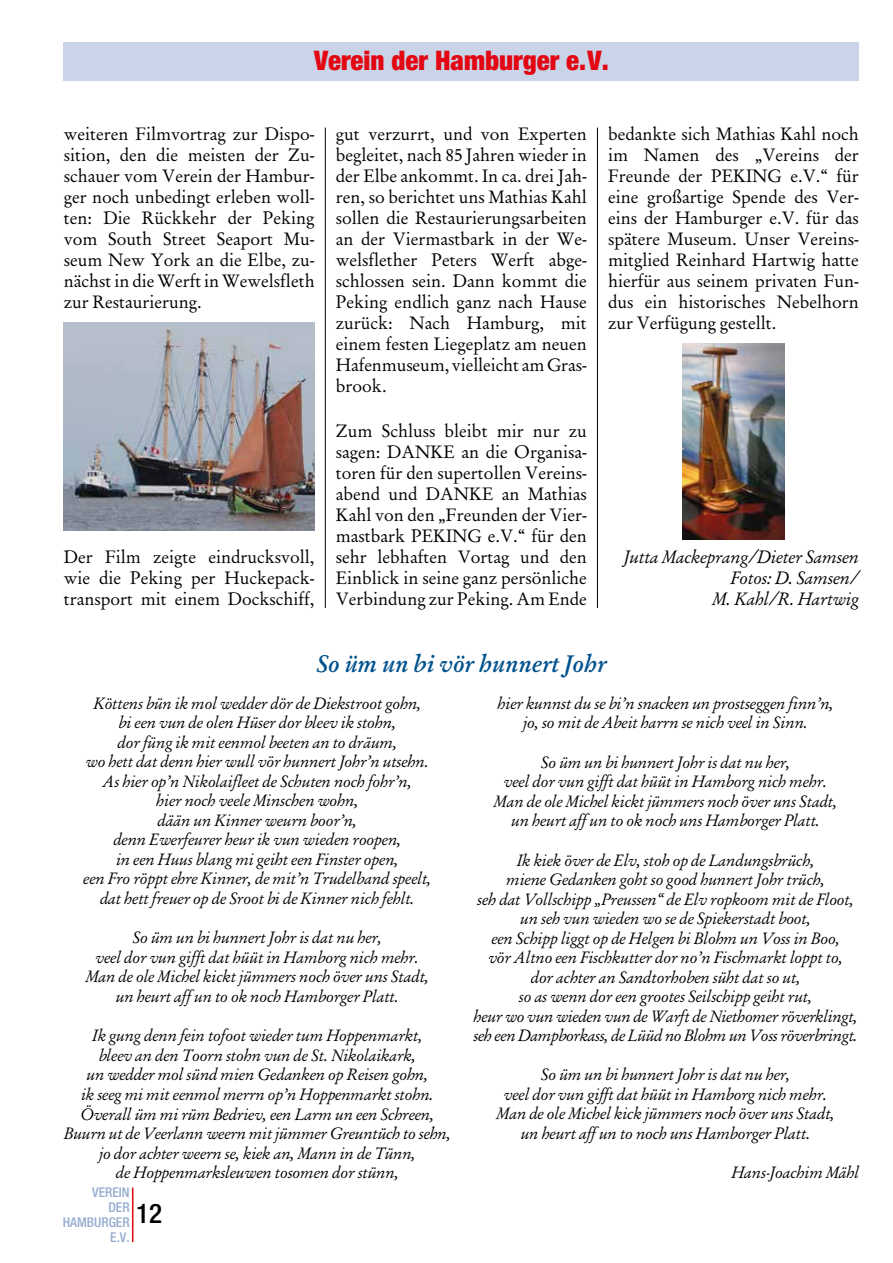
<style>
.page{position:relative;width:893px;height:1263px;background:#fff}
.page>*{position:absolute;margin:0;border:0;box-sizing:border-box;transform-origin:0 0}
.t1{font:900 condensed 27px "Helvetica Neue";color:#e30613}
.t2{font:500 condensed 27px "Helvetica Neue";color:#000}
.t3{font:italic 700 24px "AT Garamond";color:#00528d}
.t4{font:18px/21px "AT Garamond Antiqua";color:#000;text-align:justify}
.t5{font:italic 18px/21px "AT Garamond";color:#000;text-align:right}
.t6{font:italic 16.5px/19.5px "AT Garamond";color:#000;text-align:center}
.t7{font:500 condensed 13.5px/15px "Helvetica Neue";color:#96add0;text-align:right}
</style>
<div class="page">
<hr style="left:597px;top:128px;width:1px;height:1050px;background:#000">
<hr style="left:325px;top:128px;width:1px;height:1050px;background:#000">
<div style="left:64px;top:43px;width:795px;height:38px;background:#cad4e8"></div>
<hr style="left:132px;top:1187px;width:1px;height:55px;background:#e30613">
<img style="left:64px;top:322px;width:251px;height:209px">
<img style="left:682px;top:343px;width:102px;height:196px">
<div style="left:64px;top:697px;width:795px;height:481px;background:#fff"></div>
<h1 class="t1" style="left:314px;top:44px;width:296px">Verein der Hamburger e.V.</h1>
<p class="t4" style="left:64px;top:122px;width:252px">weiteren Filmvortrag zur Dispo&shy;sition, den die meisten der Zu&shy;schauer vom Verein der Hambur&shy;ger noch unbedingt erleben woll&shy;ten: Die Rückkehr der Peking vom South Street Seaport Mu&shy;seum New York an die Elbe, zu&shy;nächst in die Werft in Wewelsfleth zur Restaurierung.</p>
<p class="t4" style="left:64px;top:545px;width:252px">Der Film zeigte eindrucksvoll, wie die Peking per Huckepack&shy;transport mit einem Dockschiff,</p>
<p class="t4" style="left:336px;top:122px;width:252px">gut verzurrt, und von Experten begleitet, nach 85 Jahren wieder in der Elbe ankommt. In ca. drei Jah&shy;ren, so berichtet uns Mathias Kahl sollen die Restaurierungsarbeiten an der Viermastbark in der We&shy;welsflether Peters Werft abge&shy;schlossen sein. Dann kommt die Peking endlich ganz nach Hause zurück: Nach Hamburg, mit einem festen Liegeplatz am neuen Hafenmuseum, vielleicht am Gras&shy;brook.</p>
<p class="t4" style="left:336px;top:420px;width:252px">Zum Schluss bleibt mir nur zu sagen: DANKE an die Organisa&shy;toren für den supertollen Vereins&shy;abend und DANKE an Mathias Kahl von den „Freunden der Vier&shy;mastbark PEKING e.V.“ für den sehr lebhaften Vortag und den Einblick in seine ganz persönliche Verbindung zur Peking. Am Ende</p>
<p class="t4" style="left:608px;top:123px;width:252px">bedankte sich Mathias Kahl noch im Namen des „Vereins der Freunde der PEKING e.V.“ für eine großartige Spende des Ver&shy;eins der Hamburger e.V. für das spätere Museum. Unser Vereins&shy;mitglied Reinhard Hartwig hatte hierfür aus seinem privaten Fun&shy;dus ein historisches Nebelhorn zur Verfügung gestellt.</p>
<p class="t5" style="left:624px;top:545px;width:237px">Jutta Mackeprang/Dieter Samsen<br>Fotos: D. Samsen/<br>M. Kahl/R. Hartwig</p>
<h2 class="t3" style="left:316px;top:647px;width:292px">So üm un bi vör hunnert Johr</h2>
<p class="t6" style="left:83px;top:693px;width:349px">Köttens bün ik mol wedder dör de Diekstroot gohn,<br>bi een vun de olen Hüser dor bleev ik stohn,<br>dor füng ik mit eenmol beeten an to dräum,<br>wo hett dat denn hier wull vör hunnert Johr’n utsehn.<br>As hier op’n Nikolaifleet de Schuten noch fohr’n,<br>hier noch veele Minschen wohn,<br>dään un Kinner weurn boor’n,<br>denn Ewerfeurer heur ik vun wieden roopen,<br>in een Huus blang mi geiht een Finster open,<br>een Fro röppt ehre Kinner, de mit’n Trudelband speelt, dat hett freuer op de Sroot bi de Kinner nich fehlt.</p>
<p class="t6" style="left:86px;top:927px;width:345px">So üm un bi hunnert Johr is dat nu her,<br>veel dor vun gifft dat hüüt in Hamborg nich mehr.<br>Man de ole Michel kickt jümmers noch över uns Stadt, un heurt aff un to ok noch Hamborger Platt.</p>
<p class="t6" style="left:64px;top:1025px;width:388px">Ik gung denn fein tofoot wieder tum Hoppenmarkt,<br>bleev an den Toorn stohn vun de St. Nikolaikark,<br>un wedder mol sünd mien Gedanken op Reisen gohn,<br>ik seeg mi mit eenmol merrn op’n Hoppenmarkt stohn.<br>Överall üm mi rüm Bedriev, een Larm un een Schreen, Buurn ut de Veerlann weern mit jümmer Greuntüch to sehn, jo dor achter weern se, kiek an, Mann in de Tünn,<br>de Hoppenmarksleuwen tosomen dor stünn,</p>
<p class="t7" style="left:63px;top:1184px;width:69px">VEREIN<br>DER<br>HAMBURGER<br>E.V.</p>
<h1 class="t2" style="left:136px;top:1198px;width:27px">12</h1>
<p class="t6" style="left:497px;top:693px;width:338px">hier kunnst du se bi’n snacken un prostseggen finn’n, jo, so mit de Abeit harrn se nich veel in Sinn.</p>
<p class="t6" style="left:494px;top:752px;width:345px">So üm un bi hunnert Johr is dat nu her,<br>veel dor vun gifft dat hüüt in Hamborg nich mehr.<br>Man de ole Michel kickt jümmers noch över uns Stadt, un heurt aff un to ok noch uns Hamborger Platt.</p>
<p class="t6" style="left:473px;top:849px;width:386px">Ik kiek över de Elv, stoh op de Landungsbrüch,<br>miene Gedanken goht so good hunnert Johr trüch,<br>seh dat Vollschipp „Preussen“ de Elv ropkoom mit de Floot, un seh vun wieden wo se de Spiekerstadt boot,<br>een Schipp liggt op de Helgen bi Blohm un Voss in Boo,<br>vör Altno een Fischkutter dor no’n Fischmarkt loppt to,<br>dor achter an Sandtorhoben süht dat so ut,<br>so as wenn dor een grootes Seilschipp geiht rut,<br>heur wo vun wieden vun de Warft de Niethomer röverklingt, seh een Dampborkass, de Lüüd no Blohm un Voss röverbringt.</p>
<p class="t6" style="left:497px;top:1064px;width:339px">So üm un bi hunnert Johr is dat nu her,<br>veel dor vun gifft dat hüüt in Hamborg nich mehr.<br>Man de ole Michel kick jümmers noch över uns Stadt, un heurt aff un to noch uns Hamborger Platt.</p>
<p class="t6" style="left:731px;top:1162px;width:129px">Hans-Joachim Mähl</p>
</div>
